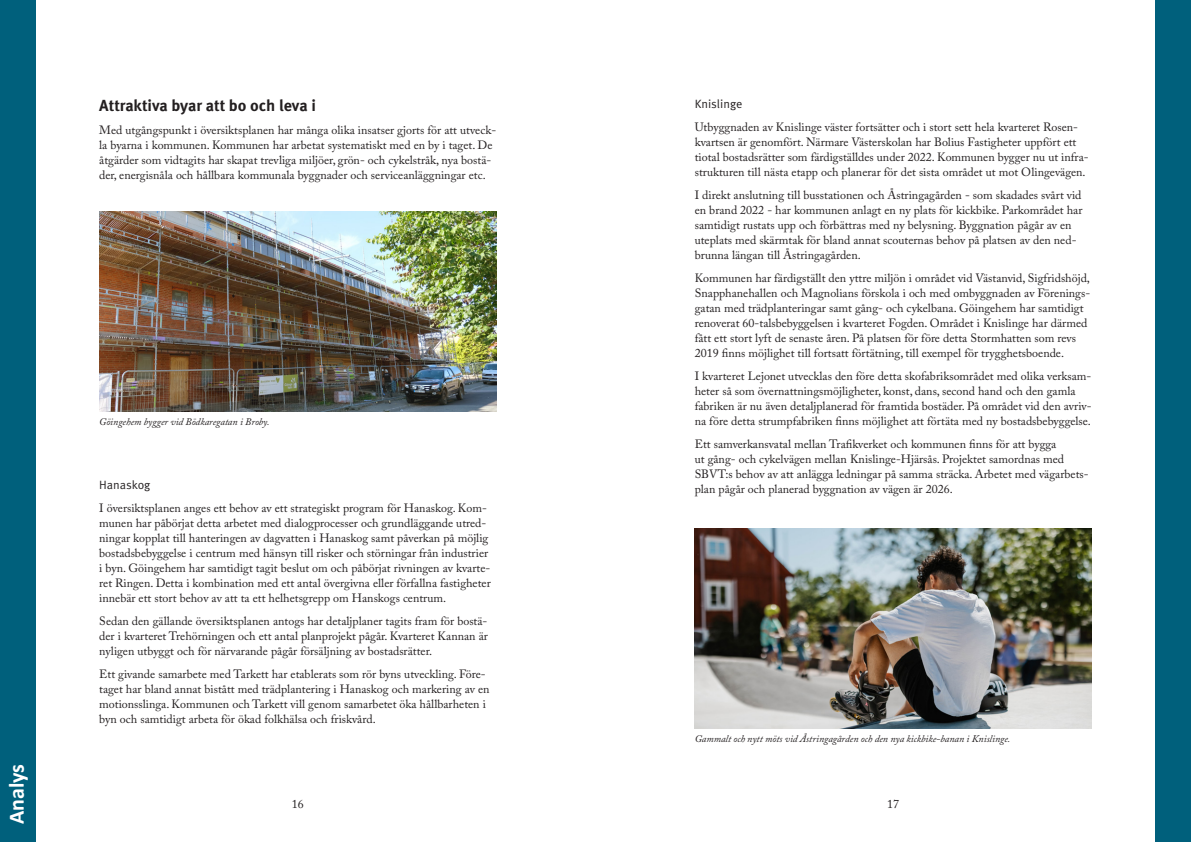
<style>
.page{position:relative;width:1191px;height:842px;background:#fff}
.page>*{position:absolute;margin:0;border:0;box-sizing:border-box;transform-origin:0 0}
.t1{font:700 22px "Calibri";color:#fff}
.t2{font:700 16px "Meta OT";color:#231f20}
.t3{font:12px/15px "Adobe Caslon Pro";color:#231f20}
.t4{font:12px "Meta OT Norm";color:#231f20}
.t5{font:italic 10px "Adobe Caslon Pro";color:#231f20}
</style>
<div class="page">
<div style="left:0;top:0;width:35px;height:842px;background:#00607c"></div>
<div style="left:1155px;top:0;width:36px;height:842px;background:#00607c"></div>
<img style="left:99px;top:212px;width:397px;height:200px">
<img style="left:694px;top:529px;width:397px;height:200px">
<h1 class="t1" style="left:1px;top:824px;width:62px;rotate:-90deg">Analys</h1>
<h2 class="t2" style="left:99px;top:96px;width:218px">Attraktiva byar att bo och leva i</h2>
<p class="t3" style="left:99px;top:123px;width:398px">Med utgångspunkt i översiktsplanen har många olika insatser gjorts för att utveck&shy;la byarna i kommunen. Kommunen har arbetat systematiskt med en by i taget. De åtgärder som vidtagits har skapat trevliga miljöer, grön- och cykelstråk, nya bostä&shy;der, energisnåla och hållbara kommunala byggnader och serviceanläggningar etc.</p>
<p class="t5" style="left:99px;top:416px;width:172px">Göingehem bygger vid Bödkaregatan i Broby.</p>
<p class="t4" style="left:99px;top:477px;width:53px">Hanaskog</p>
<p class="t3" style="left:99px;top:500px;width:393px">I översiktsplanen anges ett behov av ett strategiskt program för Hanaskog. Kom&shy;munen har påbörjat detta arbetet med dialogprocesser och grundläggande utred&shy;ningar kopplat till hanteringen av dagvatten i Hanaskog samt påverkan på möjlig bostadsbebyggelse i centrum med hänsyn till risker och störningar från industrier i byn. Göingehem har samtidigt tagit beslut om och påbörjat rivningen av kvarte&shy;ret Ringen. Detta i kombination med ett antal övergivna eller förfallna fastigheter innebär ett stort behov av att ta ett helhetsgrepp om Hanskogs centrum.</p>
<p class="t3" style="left:99px;top:613px;width:390px;text-align:justify">Sedan den gällande översiktsplanen antogs har detaljplaner tagits fram för bostä&shy;der i kvarteret Trehörningen och ett antal planprojekt pågår. Kvarteret Kannan är nyligen utbyggt och för närvarande pågår försäljning av bostadsrätter.</p>
<p class="t3" style="left:99px;top:666px;width:392px">Ett givande samarbete med Tarkett har etablerats som rör byns utveckling. Före&shy;taget har bland annat bistått med trädplantering i Hanaskog och markering av en motionsslinga. Kommunen och Tarkett vill genom samarbetet öka hållbarheten i byn och samtidigt arbeta för ökad folkhälsa och friskvård.</p>
<p class="t4" style="left:694px;top:97px;width:49px">Knislinge</p>
<p class="t3" style="left:694px;top:120px;width:395px">Utbyggnaden av Knislinge väster fortsätter och i stort sett hela kvarteret Rosen&shy;kvartsen är genomfört. Närmare Västerskolan har Bolius Fastigheter uppfört ett tiotal bostadsrätter som färdigställdes under 2022. Kommunen bygger nu ut infra&shy;strukturen till nästa etapp och planerar för det sista området ut mot Olingevägen.</p>
<p class="t3" style="left:694px;top:188px;width:389px">I direkt anslutning till busstationen och Åstringagården - som skadades svårt vid en brand 2022 - har kommunen anlagt en ny plats för kickbike. Parkområdet har samtidigt rustats upp och förbättras med ny belysning. Byggnation pågår av en uteplats med skärmtak för bland annat scouternas behov på platsen av den ned&shy;brunna längan till Åstringagården.</p>
<p class="t3" style="left:694px;top:271px;width:397px">Kommunen har färdigställt den yttre miljön i området vid Västanvid, Sigfridshöjd, Snapphanehallen och Magnolians förskola i och med ombyggnaden av Förenings&shy;gatan med trädplanteringar samt gång- och cykelbana. Göingehem har samtidigt renoverat 60-talsbebyggelsen i kvarteret Fogden. Området i Knislinge har därmed fått ett stort lyft de senaste åren. På platsen för före detta Stormhatten som revs 2019 finns möjlighet till fortsatt förtätning, till exempel för trygghetsboende.</p>
<p class="t3" style="left:694px;top:369px;width:398px">I kvarteret Lejonet utvecklas den före detta skofabriksområdet med olika verksam&shy;heter så som övernattningsmöjligheter, konst, dans, second hand och den gamla fabriken är nu även detaljplanerad för framtida bostäder. På området vid den avriv&shy;na före detta strumpfabriken finns möjlighet att förtäta med ny bostadsbebyggelse.</p>
<p class="t3" style="left:694px;top:437px;width:395px">Ett samverkansvatal mellan Trafikverket och kommunen finns för att bygga<br>ut gång- och cykelvägen mellan Knislinge-Hjärsås. Projektet samordnas med SBVT:s behov av att anlägga ledningar på samma sträcka. Arbetet med vägarbets&shy;plan pågår och planerad byggnation av vägen är 2026.</p>
<p class="t5" style="left:694px;top:733px;width:317px">Gammalt och nytt möts vid Åstringagården och den nya kickbike-banan i Knislinge.</p>
<p class="t3" style="left:292px;top:797px;width:13px">16</p>
<p class="t3" style="left:887px;top:797px;width:13px">17</p>
</div>
